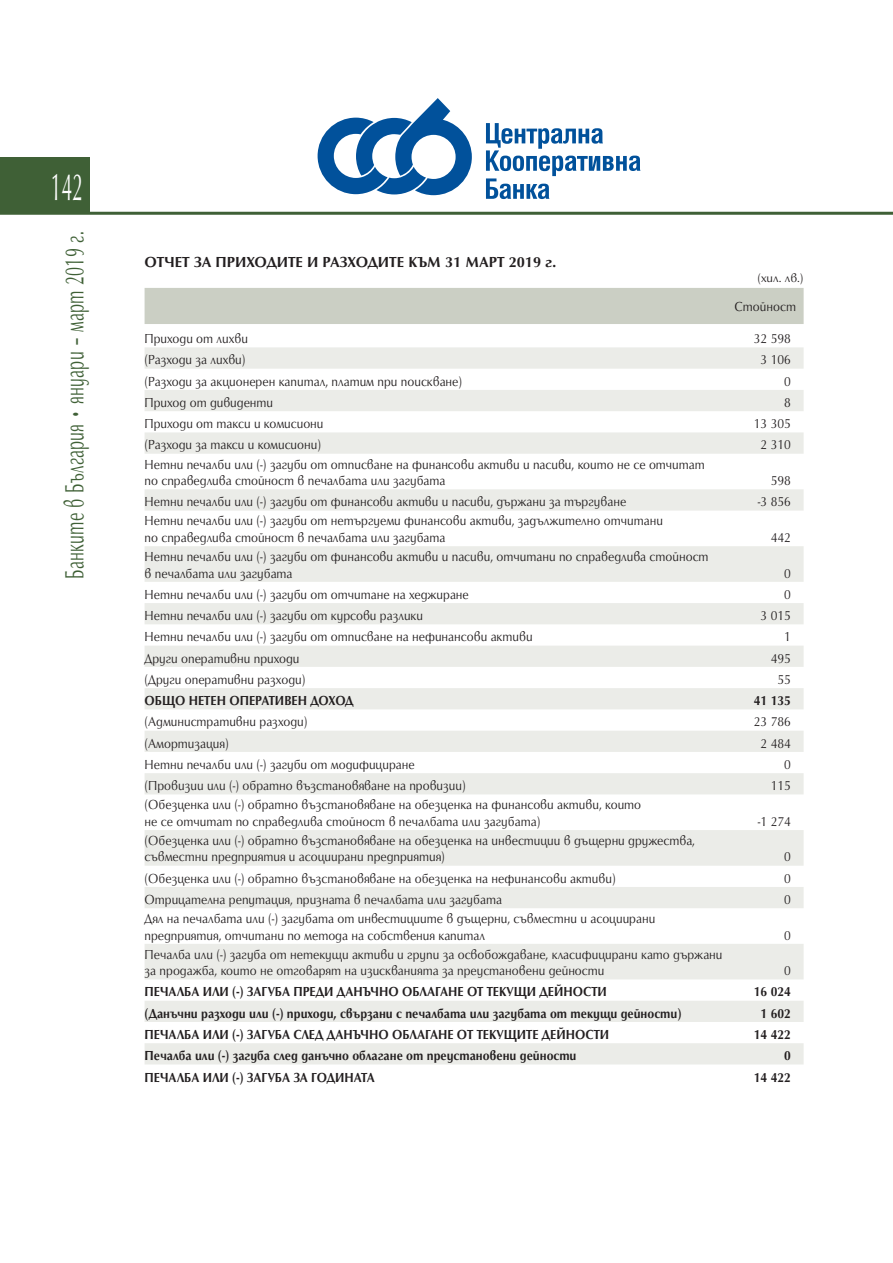
<style>
.page{position:relative;width:893px;height:1263px;background:#fff}
.page>*{position:absolute;margin:0;border:0;box-sizing:border-box;transform-origin:0 0}
.t1{font:39px "SP Optimal";color:#fff;scale:.5 1}
.t2{font:27px "SP Optimum";letter-spacing:.015em;color:#3f6036;scale:.6 1}
.Banks-Table-head{font:700 15px "SP Optimum";color:#231f20}
.t3{font:13.5px/16.5px "SP Optimum";color:#231f20;scale:.9 1}
.t4{font:700 13.5px "SP Optimum";color:#231f20;scale:.9 1}
.Banks-Table-measure{font:12px "SP Optimum";color:#231f20}
</style>
<div class="page">
<div style="left:0;top:157px;width:89px;height:56px;background:#3f6036"></div>
<hr style="left:0;top:212px;width:893px;height:3px;background:#3f6036">
<svg style="left:318px;top:98px;width:154px;height:97px"></svg>
<svg style="left:486px;top:123px;width:154px;height:76px"></svg>
<div style="left:145px;top:288px;width:659px;height:36px;background:#cbcfc4"></div>
<svg style="left:145px;top:347px;width:659px;height:717px;fill:#f2f3f0"></svg>
<h1 class="t1" style="left:51px;top:166px;width:66px">142</h1>
<h2 class="t2" style="left:59px;top:579px;width:580px;rotate:-90deg">Банките в България • януари – март 2019 г.</h2>
<p class="Banks-Table-head" style="left:145px;top:253px;width:413px">ОТЧЕТ ЗА ПРИХОДИТЕ И РАЗХОДИТЕ КЪМ 31 МАРТ 2019 г.</p>
<p class="Banks-Table-measure" style="left:757px;top:271px;width:48px">(хил. лв.)</p>
<p class="t3" style="left:734px;top:298px;width:70px">Стойност</p>
<p class="t3" style="left:145px;top:330px;width:116px">Приходи от лихви</p>
<p class="t3" style="left:754px;top:330px;width:43px">32 598</p>
<p class="t3" style="left:145px;top:352px;width:114px">(Разходи за лихви)</p>
<p class="t3" style="left:761px;top:352px;width:35px">3 106</p>
<p class="t3" style="left:145px;top:373px;width:354px">(Разходи за акционерен капитал, платим при поискване)</p>
<p class="t3" style="left:784px;top:373px;width:9px">0</p>
<p class="t3" style="left:145px;top:394px;width:144px">Приход от дивиденти</p>
<p class="t3" style="left:784px;top:394px;width:9px">8</p>
<p class="t3" style="left:145px;top:415px;width:200px">Приходи от такси и комисиони</p>
<p class="t3" style="left:754px;top:415px;width:43px">13 305</p>
<p class="t3" style="left:145px;top:437px;width:198px">(Разходи за такси и комисиони)</p>
<p class="t3" style="left:761px;top:437px;width:35px">2 310</p>
<p class="t3" style="left:145px;top:456px;width:624px">Нетни печалби или (-) загуби от отписване на финансови активи и пасиви, които не се отчитат по справедлива стойност в печалбата или загубата</p>
<p class="t3" style="left:771px;top:472px;width:24px">598</p>
<p class="t3" style="left:145px;top:493px;width:537px">Нетни печалби или (-) загуби от финансови активи и пасиви, държани за търгуване</p>
<p class="t3" style="left:758px;top:493px;width:38px">-3 856</p>
<p class="t3" style="left:145px;top:513px;width:578px">Нетни печалби или (-) загуби от нетъргуеми финансови активи, задължително отчитани по справедлива стойност в печалбата или загубата</p>
<p class="t3" style="left:771px;top:529px;width:24px">442</p>
<p class="t3" style="left:145px;top:548px;width:628px">Нетни печалби или (-) загуби от финансови активи и пасиви, отчитани по справедлива стойност в печалбата или загубата</p>
<p class="t3" style="left:784px;top:565px;width:9px">0</p>
<p class="t3" style="left:145px;top:586px;width:362px">Нетни печалби или (-) загуби от отчитане на хеджиране</p>
<p class="t3" style="left:784px;top:586px;width:9px">0</p>
<p class="t3" style="left:145px;top:607px;width:311px">Нетни печалби или (-) загуби от курсови разлики</p>
<p class="t3" style="left:761px;top:607px;width:35px">3 015</p>
<p class="t3" style="left:145px;top:628px;width:433px">Нетни печалби или (-) загуби от отписване на нефинансови активи</p>
<p class="t3" style="left:784px;top:628px;width:9px">1</p>
<p class="t3" style="left:145px;top:650px;width:174px">Други оперативни приходи</p>
<p class="t3" style="left:771px;top:650px;width:24px">495</p>
<p class="t3" style="left:145px;top:671px;width:180px">(Други оперативни разходи)</p>
<p class="t3" style="left:777px;top:671px;width:16px">55</p>
<p class="t4" style="left:145px;top:693px;width:234px">ОБЩО НЕТЕН ОПЕРАТИВЕН ДОХОД</p>
<p class="t4" style="left:754px;top:693px;width:43px">41 135</p>
<p class="t3" style="left:145px;top:714px;width:182px">(Административни разходи)</p>
<p class="t3" style="left:754px;top:714px;width:43px">23 786</p>
<p class="t3" style="left:145px;top:735px;width:95px">(Амортизация)</p>
<p class="t3" style="left:761px;top:735px;width:35px">2 484</p>
<p class="t3" style="left:145px;top:756px;width:302px">Нетни печалби или (-) загуби от модифициране</p>
<p class="t3" style="left:784px;top:756px;width:9px">0</p>
<p class="t3" style="left:145px;top:777px;width:358px">(Провизии или (-) обратно възстановяване на провизии)</p>
<p class="t3" style="left:771px;top:777px;width:24px">115</p>
<p class="t3" style="left:145px;top:796px;width:553px">(Обезценка или (-) обратно възстановяване на обезценка на финансови активи, които не се отчитат по справедлива стойност в печалбата или загубата)</p>
<p class="t3" style="left:758px;top:813px;width:38px">-1 274</p>
<p class="t3" style="left:145px;top:832px;width:613px">(Обезценка или (-) обратно възстановяване на обезценка на инвестиции в дъщерни дружества, съвместни предприятия и асоциирани предприятия)</p>
<p class="t3" style="left:784px;top:849px;width:9px">0</p>
<p class="t3" style="left:145px;top:870px;width:525px">(Обезценка или (-) обратно възстановяване на обезценка на нефинансови активи)</p>
<p class="t3" style="left:784px;top:870px;width:9px">0</p>
<p class="t3" style="left:145px;top:891px;width:399px">Отрицателна репутация, призната в печалбата или загубата</p>
<p class="t3" style="left:784px;top:891px;width:9px">0</p>
<p class="t3" style="left:145px;top:910px;width:569px">Дял на печалбата или (-) загубата от инвестициите в дъщерни, съвместни и асоциирани предприятия, отчитани по метода на собствения капитал</p>
<p class="t3" style="left:784px;top:927px;width:9px">0</p>
<p class="t3" style="left:145px;top:946px;width:644px">Печалба или (-) загуба от нетекущи активи и групи за освобождаване, класифицирани като държани за продажба, които не отговарят на изискванията за преустановени дейности</p>
<p class="t3" style="left:784px;top:962px;width:9px">0</p>
<p class="t4" style="left:145px;top:984px;width:515px">ПЕЧАЛБА ИЛИ (-) ЗАГУБА ПРЕДИ ДАНЪЧНО ОБЛАГАНЕ ОТ ТЕКУЩИ ДЕЙНОСТИ</p>
<p class="t4" style="left:754px;top:984px;width:43px">16 024</p>
<p class="t4" style="left:145px;top:1005px;width:598px">(Данъчни разходи или (-) приходи, свързани с печалбата или загубата от текущи дейности)</p>
<p class="t4" style="left:761px;top:1005px;width:35px">1 602</p>
<p class="t4" style="left:145px;top:1027px;width:518px">ПЕЧАЛБА ИЛИ (-) ЗАГУБА СЛЕД ДАНЪЧНО ОБЛАГАНЕ ОТ ТЕКУЩИТЕ ДЕЙНОСТИ</p>
<p class="t4" style="left:754px;top:1027px;width:43px">14 422</p>
<p class="t4" style="left:145px;top:1048px;width:481px">Печалба или (-) загуба след данъчно облагане от преустановени дейности</p>
<p class="t4" style="left:784px;top:1048px;width:9px">0</p>
<p class="t4" style="left:145px;top:1069px;width:257px">ПЕЧАЛБА ИЛИ (-) ЗАГУБА ЗА ГОДИНАТА</p>
<p class="t4" style="left:754px;top:1069px;width:43px">14 422</p>
</div>
